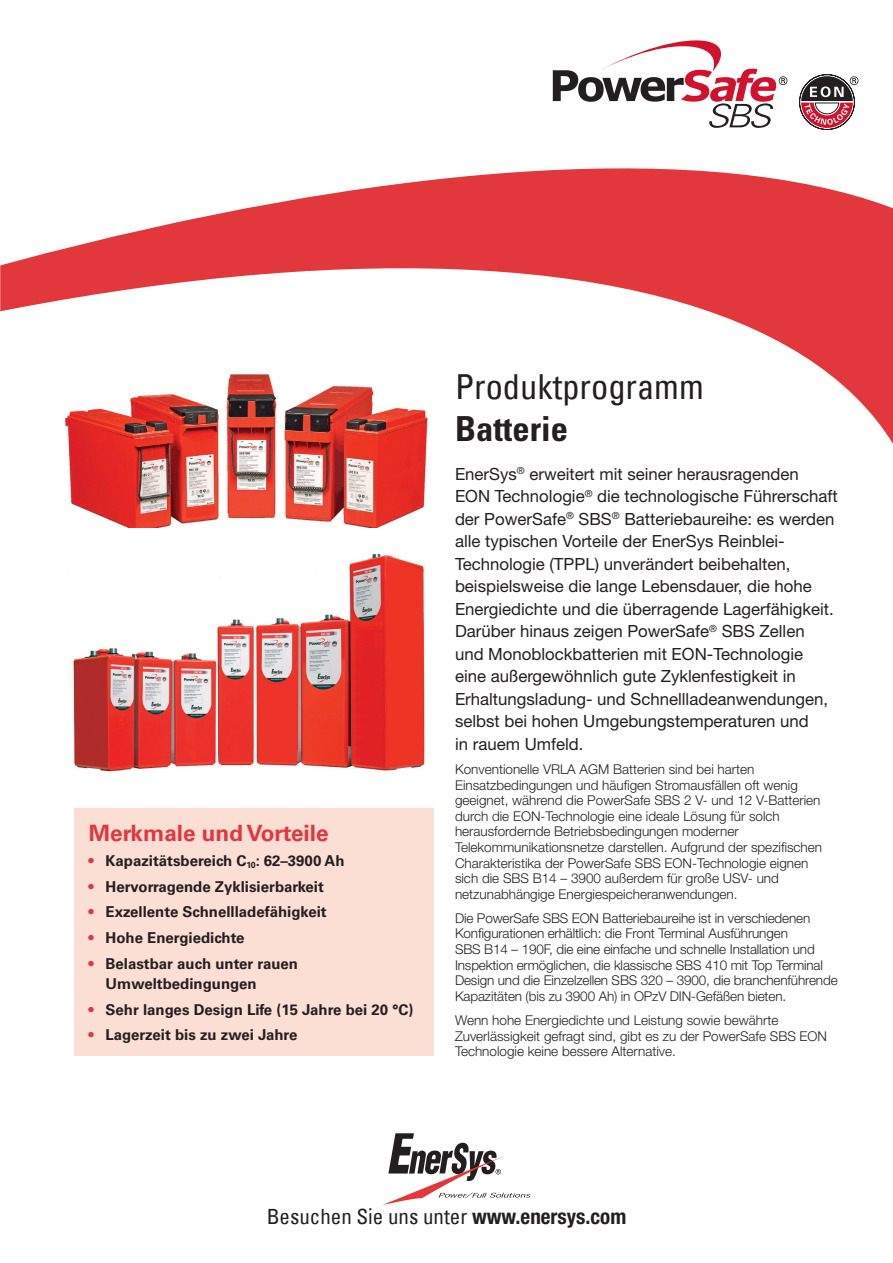
<style>
.page{position:relative;width:893px;height:1263px;background:#fff}
.page>*{position:absolute;margin:0;border:0;box-sizing:border-box;transform-origin:0 0}
.t1{font:condensed 34.5px/41.4px "Univers";color:#231f20}
.t2{font:700 22.5px "Univers LT Std";color:#e1373d}
.t3{font:condensed 21px "Univers";color:#231f20}
.t4{font:16.8px/22.5px "Helvetica Neue LT Std";color:#231f20}
.t5{font:700 15px/19.5px "Univers LT Std";color:#231f20}
.t6{font:300 13.5px/15.6px "Helvetica Neue LT Std";color:#231f20}
.s1{color:#e1373d}
.s2{font-family:"Univers LT Std";font-weight:700}
.s3{font-family:"Helvetica Neue LT Std";font-weight:700}
</style>
<div class="page">
<svg style="left:619px;top:40px;width:102px;height:21px"></svg>
<div style="left:74px;top:808px;width:360px;height:248px;background:#fbded4"></div>
<svg style="left:0;top:61px;width:893px;height:467px"></svg>
<svg style="left:383px;top:1133px;width:148px;height:72px"></svg>
<img style="left:54px;top:367px;width:380px;height:160px">
<img style="left:73px;top:553px;width:352px;height:219px">
<p class="t2" style="left:89px;top:819px;width:241px">Merkmale und Vorteile</p>
<p class="t5" style="left:89px;top:851px;width:257px"><span class="s1">•</span> Kapazitätsbereich C<sub>10</sub>: 62–3900 Ah</p>
<p class="t5" style="left:89px;top:876px;width:237px"><span class="s1">•</span> Hervorragende Zyklisierbarkeit</p>
<p class="t5" style="left:89px;top:902px;width:240px"><span class="s1">•</span> Exzellente Schnellladefähigkeit</p>
<p class="t5" style="left:89px;top:928px;width:158px"><span class="s1">•</span> Hohe Energiedichte</p>
<p class="t5" style="left:106px;top:954px;width:194px;text-indent:-17px"><span class="s1">•</span> Belastbar auch unter rauen<br>Umweltbedingungen</p>
<p class="t5" style="left:89px;top:999px;width:326px"><span class="s1">•</span> Sehr langes Design Life (15 Jahre bei 20 °C)</p>
<p class="t5" style="left:89px;top:1025px;width:210px"><span class="s1">•</span> Lagerzeit bis zu zwei Jahre</p>
<p class="t1" style="left:455px;top:366px;width:251px">Produktprogramm<br><span class="s2">Batterie</span></p>
<p class="t4" style="left:455px;top:462px;width:384px">EnerSys<sup>®</sup> erweitert mit seiner herausragenden EON Technologie<sup>®</sup> die technologische Führerschaft der PowerSafe<sup>®</sup> SBS<sup>®</sup> Batteriebaureihe: es werden alle typischen Vorteile der EnerSys Reinblei-Technologie (TPPL) unverändert beibehalten, beispielsweise die lange Lebensdauer, die hohe Energiedichte und die überragende Lagerfähigkeit.<br>Darüber hinaus zeigen PowerSafe<sup>®</sup> SBS Zellen<br>und Monoblockbatterien mit EON-Technologie eine außergewöhnlich gute Zyklenfestigkeit in Erhaltungsladung- und Schnellladeanwendungen, selbst bei hohen Umgebungstemperaturen und<br>in rauem Umfeld.</p>
<p class="t6" style="left:455px;top:761px;width:369px">Konventionelle VRLA AGM Batterien sind bei harten Einsatzbedingungen und häufigen Stromausfällen oft wenig geeignet, während die PowerSafe SBS 2 V- und 12 V-Batterien durch die EON-Technologie eine ideale Lösung für solch herausfordernde Betriebsbedingungen moderner Telekommunikationsnetze darstellen. Aufgrund der spezifischen Charakteristika der PowerSafe SBS EON-Technologie eignen sich die SBS B14 – 3900 außerdem für große USV- und netzunabhängige Energiespeicheranwendungen.</p>
<p class="t6" style="left:455px;top:910px;width:384px">Die PowerSafe SBS EON Batteriebaureihe ist in verschiedenen Konfigurationen erhältlich: die Front Terminal Ausführungen<br>SBS B14 – 190F, die eine einfache und schnelle Installation und Inspektion ermöglichen, die klassische SBS 410 mit Top Terminal Design und die Einzelzellen SBS 320 – 3900, die branchenführende Kapazitäten (bis zu 3900 Ah) in OPzV DIN-Gefäßen bieten.</p>
<p class="t6" style="left:455px;top:1012px;width:374px">Wenn hohe Energiedichte und Leistung sowie bewährte<br>Zuverlässigkeit gefragt sind, gibt es zu der PowerSafe SBS EON<br>Technologie keine bessere Alternative.</p>
<p class="t3" style="left:267px;top:1203px;width:361px">Besuchen Sie uns unter <span class="s3">www.enersys.com</span></p>
</div>
